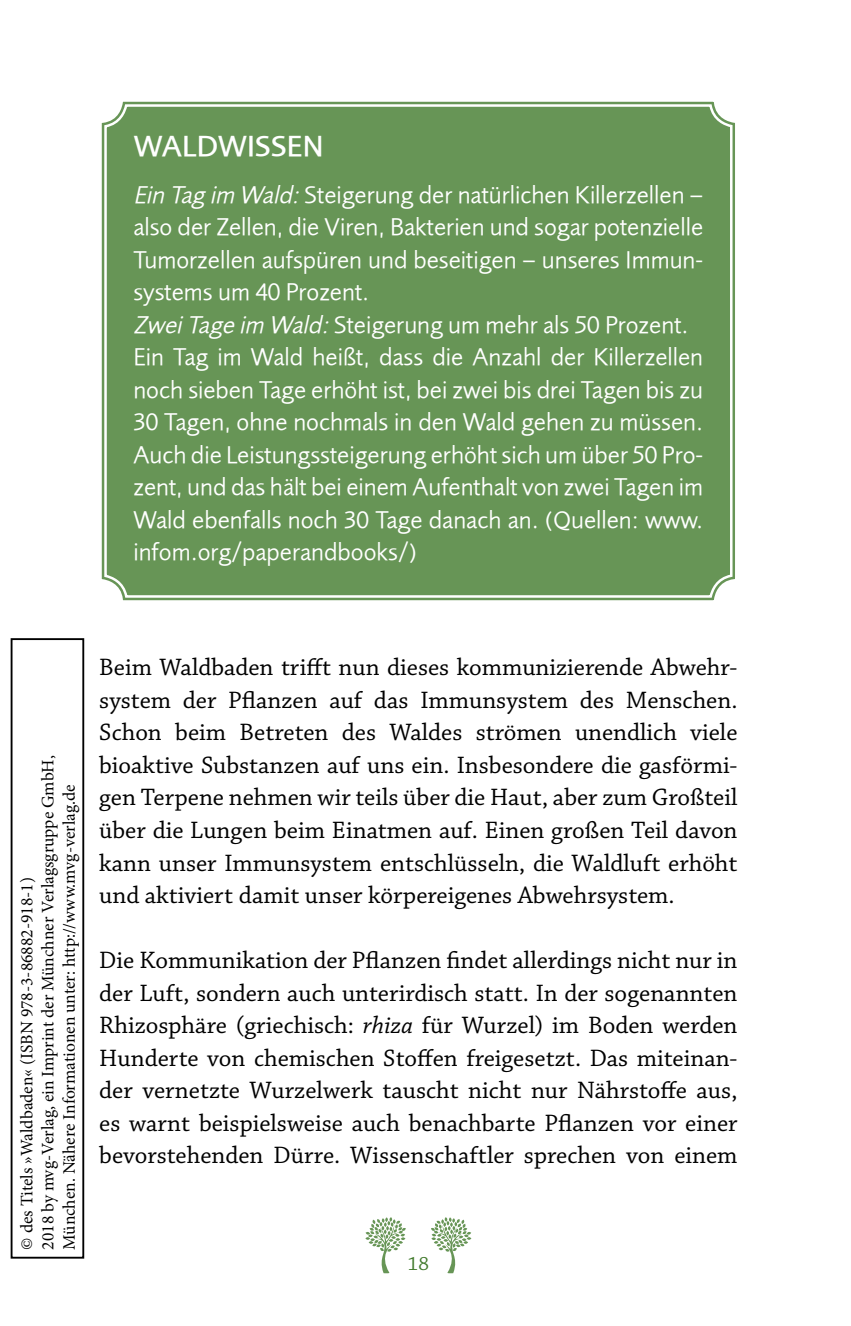
<style>
.page{position:relative;width:851px;height:1326px;background:#fff}
.page>*{position:absolute;margin:0;border:0;box-sizing:border-box;transform-origin:0 0}
._04_Kasten_Head_sepa{font:500 30px "Foundry Sans";color:#fff}
._03_Body_LZ{font:25px/32.5px "Chaparral Pro";color:#000;text-align:justify}
._04_Kasten_Body_sepa{font:25px/32.5px "Foundry Sans";color:#fff;text-align:justify}
.t1{font:20px "Chaparral Pro";color:#417a2c}
.t2{font:17.5px/21.2px "Minion Pro";color:#000}
.s1{font-style:italic}
</style>
<div class="page">
<svg style="left:365px;top:1217px;width:41px;height:56px"></svg>
<svg style="left:431px;top:1217px;width:40px;height:56px"></svg>
<div style="left:101px;top:101px;width:634px;height:500px;background:#679556"></div>
<div style="left:104px;top:104px;width:628px;height:493px;border:2px solid #fff;border-radius:21px"></div>
<div style="left:11px;top:638px;width:73px;height:620px;border:2px solid #000"></div>
<p class="_04_Kasten_Head_sepa" style="left:134px;top:128px;width:191px">WALDWISSEN</p>
<p class="_04_Kasten_Body_sepa" style="left:133px;top:178px;width:571px"><span class="s1">Ein Tag im Wald:</span>Steigerung der natürlichen Killerzellen – also der Zellen, die Viren, Bakterien und sogar potenzielle Tumorzellen aufspüren und beseitigen – unseres Immun&shy;systems um 40 Prozent.</p>
<p class="_04_Kasten_Body_sepa" style="left:133px;top:308px;width:556px"><span class="s1">ZweiTage im Wald:</span>Steigerung um mehr als 50 Prozent.</p>
<p class="_04_Kasten_Body_sepa" style="left:133px;top:340px;width:571px">Ein Tag im Wald heißt, dass die Anzahl der Killerzellen noch sieben Tage erhöht ist, bei zwei bis drei Tagen bis zu 30 Tagen, ohne nochmals in den Wald gehen zu müssen.<br>Auch die Leistungssteigerung erhöht sich um über 50 Pro&shy;zent, und das hält bei einem Aufenthalt von zwei Tagen im Wald ebenfalls noch 30 Tage danach an. (Quellen: www. infom.org/paperandbooks/)</p>
<p class="t2" style="left:16px;top:1249px;width:496px;rotate:-90deg">© des Titels »Waldbaden« (ISBN 978-3-86882-918-1)<br>2018 by mvg-Verlag, ein Imprint der Münchner Verlagsgruppe GmbH,<br>München. Nähere Informationen unter: http://www.mvg-verlag.de</p>
<p class="_03_Body_LZ" style="left:99px;top:652px;width:639px">Beim Waldbaden trifft nun dieses kommunizierende Abwehr&shy;system der Pflanzen auf das Immunsystem des Menschen.<br>Schon beim Betreten des Waldes strömen unendlich viele bioaktive Substanzen auf uns ein. Insbesondere die gasförmi&shy;gen Terpene nehmen wir teils über die Haut, aber zum Großteil über die Lungen beim Einatmen auf. Einen großen Teil davon kann unser Immunsystem entschlüsseln, die Waldluft erhöht und aktiviert damit unser körpereigenes Abwehrsystem.</p>
<p class="_03_Body_LZ" style="left:99px;top:944px;width:639px">Die Kommunikation der Pflanzen findet allerdings nicht nur in der Luft, sondern auch unterirdisch statt. In der sogenannten Rhizosphäre (griechisch: <span class="s1">rhiza</span> für Wurzel) im Boden werden Hunderte von chemischen Stoffen freigesetzt. Das miteinan&shy;der vernetzte Wurzelwerk tauscht nicht nur Nährstoffe aus, es warnt beispielsweise auch benachbarte Pflanzen vor einer bevorstehenden Dürre. Wissenschaftler sprechen von einem</p>
<p class="t1" style="left:408px;top:1251px;width:22px">18</p>
</div>
